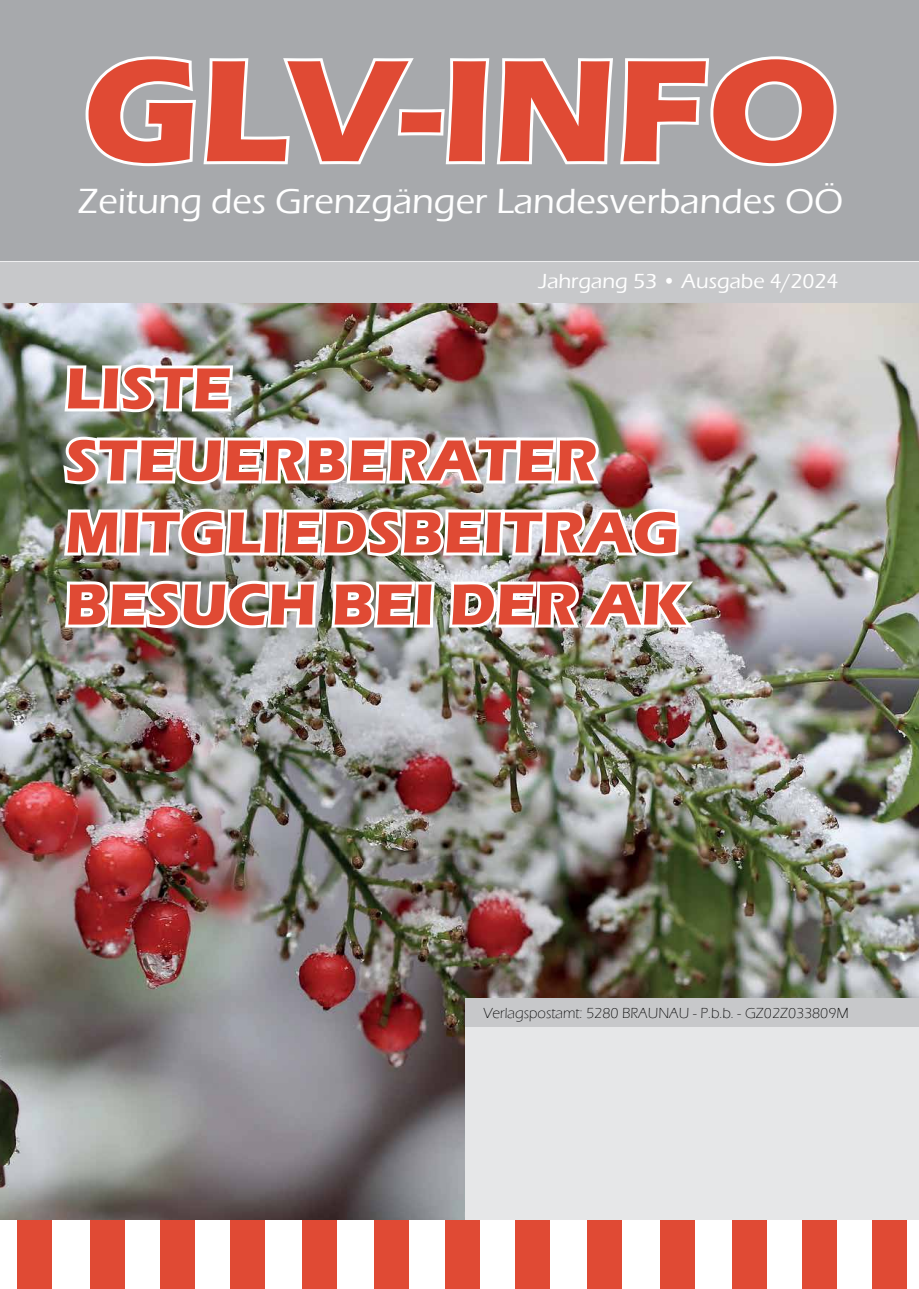
<style>
.page{position:relative;width:919px;height:1289px;background:#fff}
.page>*{position:absolute;margin:0;border:0;box-sizing:border-box;transform-origin:0 0}
.t1{font:700 150px "Eras ITC";color:#e04a34}
.t2{font:700 60px/72px "Eras ITC";color:#e04a34}
.t3{font:500 36px "Eras ITC";color:#fff}
.t4{font:500 21px "Eras ITC";color:#fff}
.t5{font:300 15px "Eras ITC";color:#000}
</style>
<div class="page">
<div style="left:0;top:249px;width:918px;height:26px;background:#efeff0"></div>
<img style="left:0;top:303px;width:918px;height:917px">
<div style="left:0;top:0;width:918px;height:261px;background:#a7a9ac"></div>
<div style="left:0;top:262px;width:918px;height:41px;background:#c7c8ca"></div>
<div style="left:466px;top:1004px;width:452px;height:218px;background:#e6e7e8"></div>
<div style="left:0;top:1220px;width:918px;height:68px;background:#fff"></div>
<svg style="left:85px;top:56px;width:752px;height:111px"></svg>
<div style="left:17px;top:1220px;width:35px;height:68px;background:#e04a34"></div>
<div style="left:89px;top:1220px;width:35px;height:68px;background:#e04a34"></div>
<div style="left:160px;top:1220px;width:35px;height:68px;background:#e04a34"></div>
<div style="left:302px;top:1220px;width:35px;height:68px;background:#e04a34"></div>
<div style="left:374px;top:1220px;width:35px;height:68px;background:#e04a34"></div>
<div style="left:445px;top:1220px;width:34px;height:68px;background:#e04a34"></div>
<div style="left:515px;top:1220px;width:35px;height:68px;background:#e04a34"></div>
<div style="left:587px;top:1220px;width:35px;height:68px;background:#e04a34"></div>
<div style="left:230px;top:1220px;width:34px;height:68px;background:#e04a34"></div>
<div style="left:659px;top:1220px;width:35px;height:68px;background:#e04a34"></div>
<div style="left:732px;top:1220px;width:35px;height:68px;background:#e04a34"></div>
<div style="left:802px;top:1220px;width:35px;height:68px;background:#e04a34"></div>
<div style="left:872px;top:1220px;width:35px;height:68px;background:#e04a34"></div>
<div style="left:466px;top:998px;width:452px;height:28px;background:#c7c8ca"></div>
<img style="left:60px;top:362px;width:639px;height:447px">
<h1 class="t1" style="left:83px;top:25px;width:756px">GLV-INFO</h1>
<p class="t3" style="left:78px;top:180px;width:766px">Zeitung des Grenzgänger Landesverbandes OÖ</p>
<p class="t4" style="left:538px;top:269px;width:301px">Jahrgang 53 • Ausgabe 4/2024</p>
<p class="t2" style="left:65px;top:353px;width:623px">LISTE<br>STEUERBERATER<br>MITGLIEDSBEITRAG<br>BESUCH BEI DER AK</p>
<p class="t5" style="left:483px;top:1004px;width:367px">Verlagspostamt: 5280 BRAUNAU - P.b.b. - GZ02Z033809M</p>
</div>
